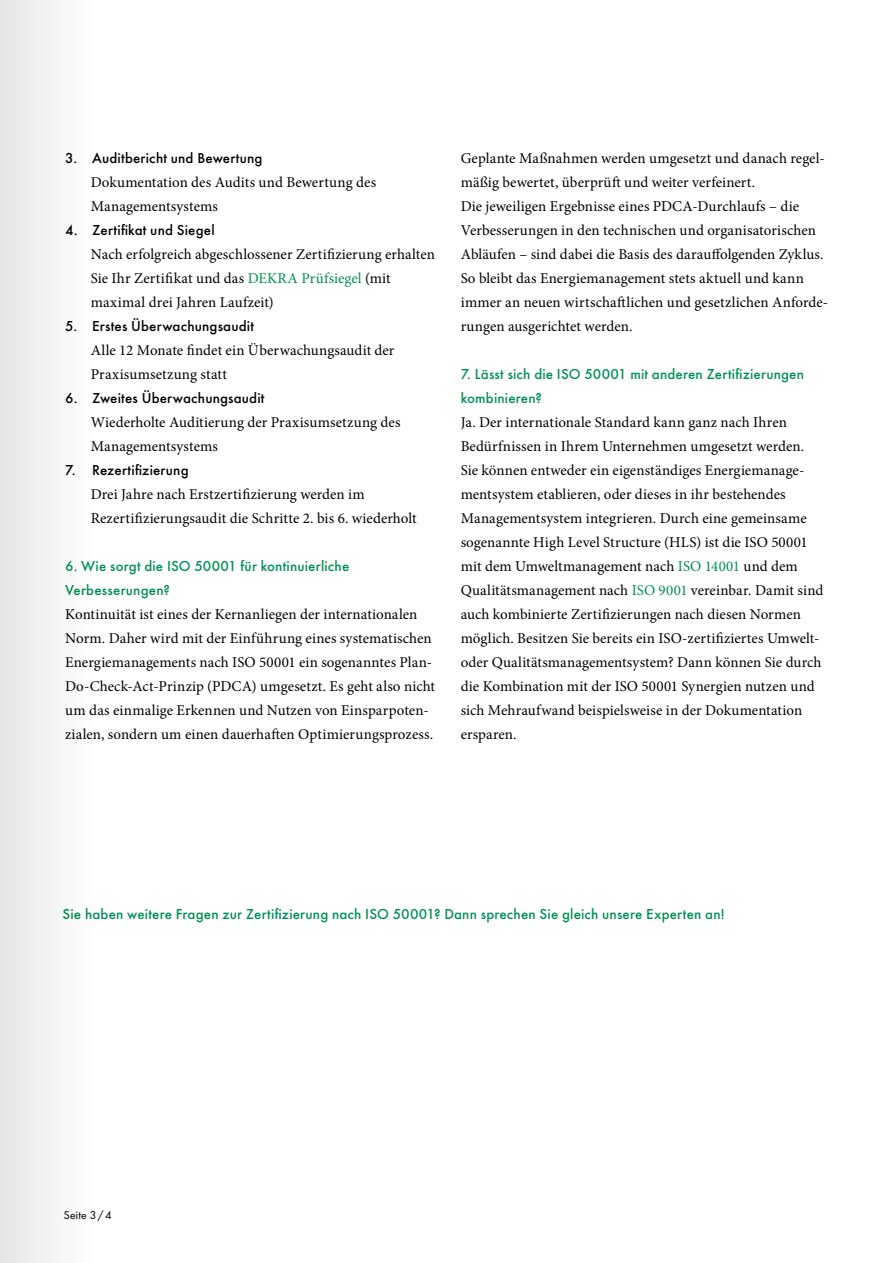
<style>
.page{position:relative;width:893px;height:1263px;background:#fff}
.page>*{position:absolute;margin:0;border:0;box-sizing:border-box;transform-origin:0 0}
.t1{font:15px/24px "Minion Pro";color:#000}
.t2{font:500 15px/24px "Futura";letter-spacing:.01em;color:#009054}
.t3{font:500 15px "Futura";letter-spacing:.01em;color:#000}
.t4{font:12px "Futura Boo";letter-spacing:.015em;color:#000}
.s1{color:#009054}
</style>
<div class="page">
<div style="left:0;top:0;width:96px;height:1263px;background:#f2f2f2"></div>
<p class="t3" style="left:65px;top:146px;width:199px">3. Auditbericht und Bewertung</p>
<p class="t1" style="left:91px;top:170px;width:287px">Dokumentation des Audits und Bewertung des<br>Managementsystems</p>
<p class="t3" style="left:65px;top:218px;width:151px">4. Zertifikat und Siegel</p>
<p class="t1" style="left:91px;top:242px;width:346px">Nach erfolgreich abgeschlossener Zertifizierung erhalten<br>Sie Ihr Zertifikat und das <span class="s1">DEKRA Prüfsiegel</span> (mit maximal drei Jahren Laufzeit)</p>
<p class="t3" style="left:65px;top:314px;width:190px">5. Erstes Überwachungsaudit</p>
<p class="t1" style="left:91px;top:338px;width:305px">Alle 12 Monate findet ein Überwachungsaudit der<br>Praxisumsetzung statt</p>
<p class="t3" style="left:65px;top:386px;width:201px">6. Zweites Überwachungsaudit</p>
<p class="t1" style="left:91px;top:410px;width:311px">Wiederholte Auditierung der Praxisumsetzung des<br>Managementsystems</p>
<p class="t3" style="left:65px;top:458px;width:125px">7. Rezertifizierung</p>
<p class="t1" style="left:91px;top:482px;width:327px">Drei Jahre nach Erstzertifizierung werden im<br>Rezertifizierungsaudit die Schritte 2. bis 6. wiederholt</p>
<p class="t2" style="left:65px;top:552px;width:286px">6. Wie sorgt die ISO 50001 für kontinuierliche<br>Verbesserungen?</p>
<p class="t1" style="left:65px;top:602px;width:371px">Kontinuität ist eines der Kernanliegen der internationalen Norm. Daher wird mit der Einführung eines systematischen Energiemanagements nach ISO 50001 ein sogenanntes Plan-Do-Check-Act-Prinzip (PDCA) umgesetzt. Es geht also nicht um das einmalige Erkennen und Nutzen von Einsparpoten&shy;zialen, sondern um einen dauerhaften Optimierungsprozess.</p>
<p class="t1" style="left:461px;top:146px;width:369px">Geplante Maßnahmen werden umgesetzt und danach regel&shy;mäßig bewertet, überprüft und weiter verfeinert.<br>Die jeweiligen Ergebnisse eines PDCA-Durchlaufs – die Verbesserungen in den technischen und organisatorischen Abläufen – sind dabei die Basis des darauffolgenden Zyklus.<br>So bleibt das Energiemanagement stets aktuell und kann immer an neuen wirtschaftlichen und gesetzlichen Anforde&shy;rungen ausgerichtet werden.</p>
<p class="t2" style="left:461px;top:360px;width:345px">7. Lässt sich die ISO 50001 mit anderen Zertifizierungen kombinieren?</p>
<p class="t1" style="left:461px;top:410px;width:364px">Ja. Der internationale Standard kann ganz nach Ihren Bedürfnissen in Ihrem Unternehmen umgesetzt werden.<br>Sie können entweder ein eigenständiges Energiemanage&shy;mentsystem etablieren, oder dieses in ihr bestehendes Managementsystem integrieren. Durch eine gemeinsame sogenannte High Level Structure (HLS) ist die ISO 50001 mit dem Umweltmanagement nach <span class="s1">ISO 14001</span> und dem Qualitätsmanagement nach <span class="s1">ISO 9001</span> vereinbar. Damit sind auch kombinierte Zertifizierungen nach diesen Normen möglich. Besitzen Sie bereits ein ISO-zertifiziertes Umwelt&shy;oder Qualitätsmanagementsystem? Dann können Sie durch die Kombination mit der ISO 50001 Synergien nutzen und sich Mehraufwand beispielsweise in der Dokumentation ersparen.</p>
<p class="t2" style="left:63px;top:900px;width:664px">Sie haben weitere Fragen zur Zertifizierung nach ISO 50001? Dann sprechen Sie gleich unsere Experten an!</p>
<p class="t4" style="left:64px;top:1206px;width:50px">Seite 3/4</p>
</div>
